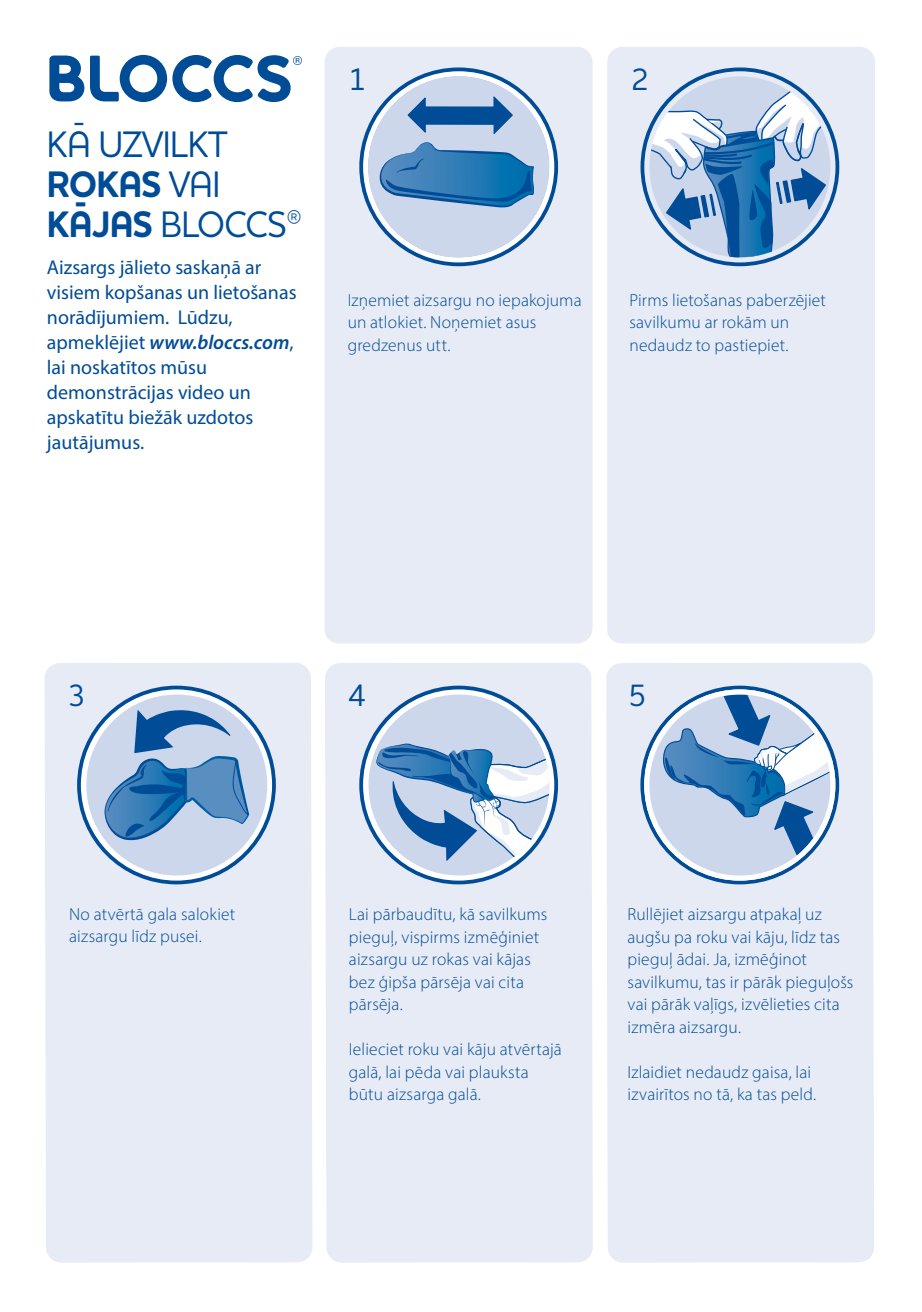
<style>
.page{position:relative;width:922px;height:1312px;background:#fff}
.page>*{position:absolute;margin:0;border:0;box-sizing:border-box;transform-origin:0 0}
.t1{font:500 37.5px/40px "Houschka Pro";letter-spacing:-.02em;color:#004c97;scale:.92 1}
.t2{font:500 31.25px "Houschka Pro";color:#004c97}
.t3{font:20px/25px "Myriad Pro";color:#004c97}
.t4{font:300 17.5px/22.5px "Myriad Pro";letter-spacing:.01em;color:#004c97}
.s1{font-weight:700}
.s2{font-weight:600;font-style:italic}
</style>
<div class="page">
<div style="left:324px;top:47px;width:268px;height:596px;background:#e7ebf5;border-radius:15px"></div>
<div style="left:325px;top:663px;width:267px;height:599px;background:#e7ebf5"></div>
<div style="left:45px;top:663px;width:267px;height:599px;background:#e7ebf5"></div>
<div style="left:606px;top:663px;width:267px;height:599px;background:#e7ebf5"></div>
<div style="left:607px;top:47px;width:267px;height:596px;background:#e7ebf5;border-radius:15px"></div>
<svg style="left:49px;top:55px;width:35px;height:46px"></svg>
<svg style="left:90px;top:55px;width:212px;height:47px"></svg>
<div style="left:640px;top:67px;width:199px;height:199px;border:4px solid #004c97;border-radius:50%"></div>
<svg style="left:649px;top:76px;width:181px;height:181px"></svg>
<div style="left:644px;top:689px;width:191px;height:191px;border:5px solid #fff;border-radius:50%"></div>
<svg style="left:660px;top:694px;width:172px;height:181px;background:#a1bcda"></svg>
<svg style="left:79px;top:687px;width:195px;height:195px"></svg>
<div style="left:77px;top:685px;width:199px;height:199px;border:4px solid #004c97;border-radius:50%"></div>
<div style="left:86px;top:694px;width:181px;height:181px;background:#ccd7eb;border-radius:50%"></div>
<svg style="left:93px;top:707px;width:157px;height:147px"></svg>
<svg style="left:361px;top:687px;width:195px;height:195px"></svg>
<div style="left:359px;top:685px;width:199px;height:199px;border:4px solid #004c97;border-radius:50%"></div>
<div style="left:368px;top:694px;width:181px;height:181px;background:#ccd7eb;border-radius:50%"></div>
<svg style="left:375px;top:743px;width:174px;height:132px"></svg>
<svg style="left:361px;top:69px;width:195px;height:195px;background:#c2d4e6"></svg>
<div style="left:368px;top:76px;width:181px;height:181px;background:#ccd7eb;border-radius:50%"></div>
<div style="left:359px;top:67px;width:199px;height:199px;border:4px solid #004c97;border-radius:50%"></div>
<svg style="left:374px;top:94px;width:160px;height:114px"></svg>
<h1 class="t1" style="left:47px;top:123px;width:279px">KĀ UZVILKT<br><span class="s1">ROKAS</span> VAI<br><span class="s1">KĀJAS</span> BLOCCS®</h1>
<p class="t3" style="left:47px;top:254px;width:251px">Aizsargs jālieto saskaņā ar visiem kopšanas un lietošanas norādījumiem. Lūdzu, apmeklējiet <span class="s2">www.bloccs.com</span>, lai noskatītos mūsu demonstrācijas video un apskatītu biežāk uzdotos jautājumus.</p>
<h2 class="t2" style="left:348px;top:59px;width:20px">1</h2>
<p class="t4" style="left:347px;top:288px;width:235px">Izņemiet aizsargu no iepakojuma un atlokiet. Noņemiet asus gredzenus utt.</p>
<h2 class="t2" style="left:630px;top:59px;width:20px">2</h2>
<p class="t4" style="left:629px;top:288px;width:198px">Pirms lietošanas paberzējiet savilkumu ar rokām un nedaudz to pastiepiet.</p>
<h2 class="t2" style="left:68px;top:675px;width:20px">3</h2>
<h2 class="t2" style="left:348px;top:675px;width:20px">4</h2>
<h2 class="t2" style="left:628px;top:675px;width:20px">5</h2>
<p class="t4" style="left:69px;top:902px;width:168px">No atvērtā gala salokiet aizsargu līdz pusei.</p>
<p class="t4" style="left:349px;top:902px;width:200px">Lai pārbaudītu, kā savilkums pieguļ, vispirms izmēģiniet aizsargu uz rokas vai kājas bez ģipša pārsēja vai cita pārsēja.</p>
<p class="t4" style="left:349px;top:1037px;width:214px">Ielieciet roku vai kāju atvērtajā galā, lai pēda vai plauksta būtu aizsarga galā.</p>
<p class="t4" style="left:627px;top:902px;width:227px">Rullējiet aizsargu atpakaļ uz augšu pa roku vai kāju, līdz tas pieguļ ādai. Ja, izmēģinot savilkumu, tas ir pārāk pieguļošs vai pārāk vaļīgs, izvēlieties cita izmēra aizsargu.</p>
<p class="t4" style="left:627px;top:1060px;width:190px">Izlaidiet nedaudz gaisa, lai izvairītos no tā, ka tas peld.</p>
</div>
